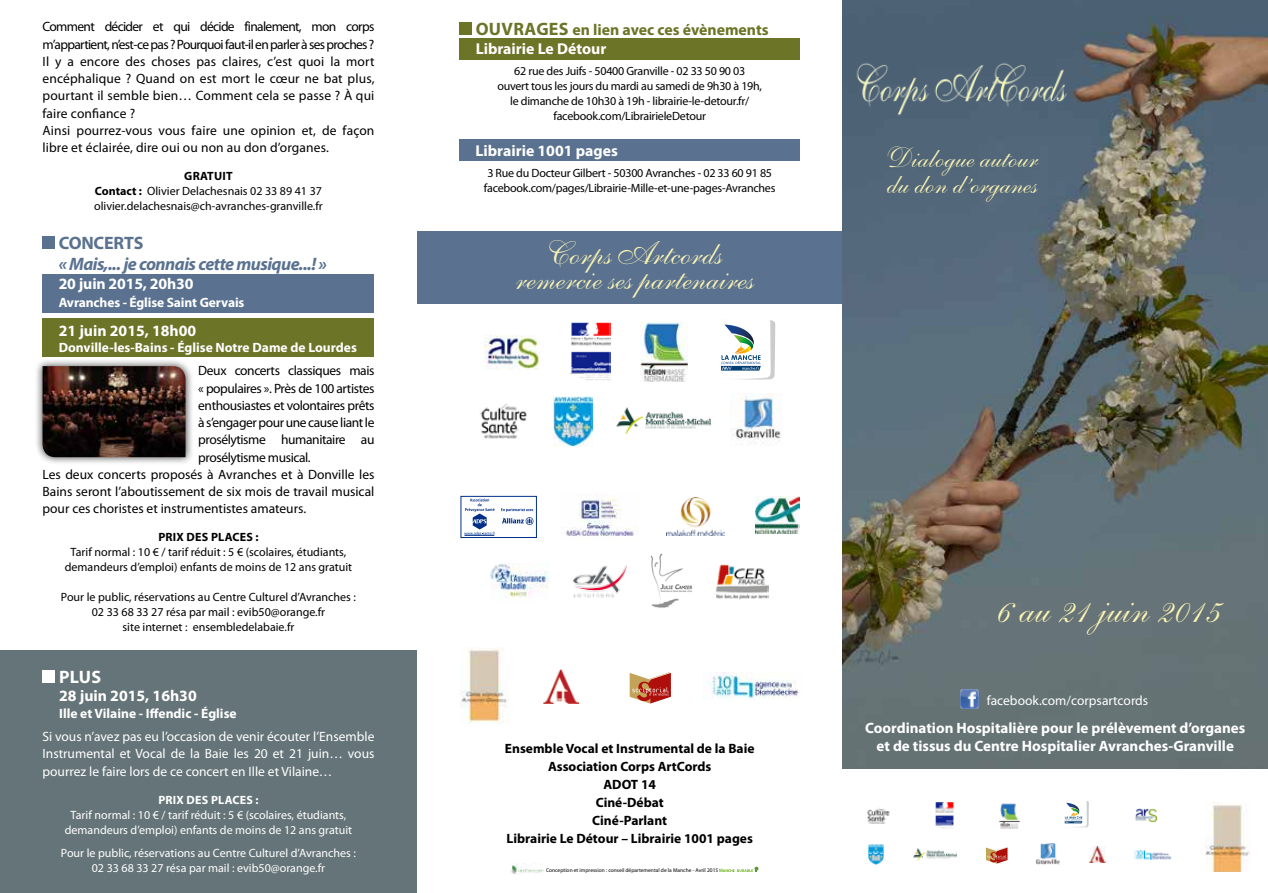
<style>
.page{position:relative;width:1268px;height:893px;background:#fff}
.page>*{position:absolute;margin:0;border:0;box-sizing:border-box;transform-origin:0 0}
.t1{font:40.5px "Shelley Allegro Script";color:#fbf4b2}
.t2{font:33px/25.5px "Shelley Allegro Script";color:#fbf4b2;text-align:center}
.t3{font:28.2px/26.7px "Shelley Allegro Script";color:#fbf4b2}
.t4{font:italic 700 18px "Myriad Pro";letter-spacing:-.03em;color:#5a7290}
.t5{font:700 18px "Myriad Pro";letter-spacing:-.01em;color:#5a7290}
.t6{font:700 18px "Myriad Pro";color:#fff}
.t7{font:700 15.75px "Myriad Pro";color:#fff}
.t8{font:700 15.75px/18.9px "Myriad Pro";color:#6c7427}
.t9{font:700 15px/18px "Myriad Pro";color:#fff;text-align:center}
.t10{font:13.5px/17.2px "Myriad Pro";color:#000}
.t11{font:13.5px/17.2px "Myriad Pro";color:#fff;text-align:justify}
.t12{font:13.5px "Myriad Pro";letter-spacing:-.03em;color:#000}
.t13{font:700 13.5px/18px "Myriad Pro";color:#000;text-align:center}
.t14{font:700 13.5px "Myriad Pro";color:#fff}
.t15{font:12px/15px "Myriad Pro";letter-spacing:-.005em;color:#000;text-align:center}
.t16{font:12px/15px "Myriad Pro";color:#fff;text-align:center}
.t17{font:700 12px "Myriad Pro";letter-spacing:.02em;color:#000}
.t18{font:700 12px "Myriad Pro";letter-spacing:.02em;color:#fff}
.t19{font:5.55px "Myriad Pro";color:#000}
.s1{font-weight:700}
.s2{font-size:18px}
.s3{color:#fff}
</style>
<div class="page">
<div style="left:459px;top:39px;width:340px;height:21px;background:#6c7427"></div>
<div style="left:459px;top:140px;width:340px;height:21px;background:#5a7290"></div>
<div style="left:0;top:651px;width:417px;height:242px;background:#657478"></div>
<div style="left:43px;top:274px;width:331px;height:38px;background:#5a7290"></div>
<div style="left:43px;top:319px;width:331px;height:38px;background:#6c7427"></div>
<div style="left:417px;top:232px;width:425px;height:72px;background:#5a7290"></div>
<div style="left:43px;top:236px;width:12px;height:12px;background:#5a7290"></div>
<div style="left:43px;top:670px;width:12px;height:12px;background:#fff"></div>
<div style="left:459px;top:22px;width:13px;height:13px;background:#6c7427"></div>
<img style="left:842px;top:0;width:425px;height:769px">
<img style="left:959px;top:690px;width:19px;height:18px">
<div style="left:34px;top:358px;width:160px;height:107px;background:#000;opacity:.75"></div>
<img style="left:43px;top:366px;width:142px;height:91px">
<svg style="left:719px;top:867px;width:39px;height:5px"></svg>
<img style="left:510px;top:864px;width:33px;height:10px">
<svg style="left:721px;top:320px;width:54px;height:60px"></svg>
<img style="left:640px;top:322px;width:47px;height:59px">
<img style="left:544px;top:670px;width:34px;height:33px">
<svg style="left:629px;top:672px;width:41px;height:32px"></svg>
<img style="left:573px;top:565px;width:54px;height:32px">
<img style="left:716px;top:564px;width:52px;height:35px">
<img style="left:460px;top:648px;width:48px;height:75px">
<img style="left:484px;top:335px;width:55px;height:34px">
<img style="left:570px;top:322px;width:40px;height:58px">
<img style="left:480px;top:403px;width:47px;height:36px">
<img style="left:730px;top:393px;width:51px;height:53px">
<img style="left:561px;top:494px;width:77px;height:42px">
<img style="left:666px;top:497px;width:58px;height:39px">
<img style="left:755px;top:497px;width:44px;height:36px">
<img style="left:490px;top:563px;width:59px;height:35px">
<img style="left:553px;top:396px;width:39px;height:51px">
<img style="left:848px;top:56px;width:243px;height:67px">
<img style="left:616px;top:408px;width:94px;height:26px">
<div style="left:461px;top:496px;width:75px;height:42px;border:1px solid #002f87"></div>
<svg style="left:464px;top:498px;width:31px;height:38px"></svg>
<hr style="left:464px;top:535px;width:30px;height:1px;background:#002f87">
<svg style="left:501px;top:508px;width:32px;height:17px"></svg>
<img style="left:650px;top:553px;width:42px;height:55px">
<img style="left:702px;top:673px;width:97px;height:27px">
<svg style="left:1064px;top:801px;width:24px;height:27px"></svg>
<img style="left:999px;top:803px;width:20px;height:25px">
<img style="left:1089px;top:847px;width:15px;height:15px">
<svg style="left:986px;top:847px;width:21px;height:17px"></svg>
<img style="left:1134px;top:850px;width:38px;height:10px">
<img style="left:1205px;top:803px;width:45px;height:69px">
<img style="left:1135px;top:808px;width:22px;height:14px">
<img style="left:935px;top:802px;width:18px;height:26px">
<img style="left:867px;top:808px;width:22px;height:16px">
<img style="left:1035px;top:843px;width:25px;height:22px">
<img style="left:913px;top:849px;width:43px;height:11px">
<img style="left:868px;top:845px;width:15px;height:19px">
<p class="t10" style="left:43px;top:18px;width:333px">Comment décider et qui décide finalement, mon corps m’appartient, n’est-ce pas ? Pourquoi faut-il en parler à ses proches ?<br>Il y a encore des choses pas claires, c’est quoi la mort encéphalique ? Quand on est mort le cœur ne bat plus, pourtant il semble bien… Comment cela se passe ? À qui faire confiance ?<br>Ainsi pourrez-vous vous faire une opinion et, de façon libre et éclairée, dire oui ou non au don d’organes.</p>
<p class="t15" style="left:94px;top:168px;width:230px"><span class="s1">Gratuit<br>Contact :</span> Olivier Delachesnais 02 33 89 41 37 olivier.delachesnais@ch-avranches-granville.fr</p>
<h3 class="t5" style="left:59px;top:231px;width:86px">Concerts</h3>
<h3 class="t4" style="left:59px;top:252px;width:269px">« Mais,... je connais cette musique...! »</h3>
<h3 class="t7" style="left:59px;top:273px;width:136px">20 juin 2015, 20h30</h3>
<p class="t14" style="left:59px;top:294px;width:187px">Avranches - Église Saint Gervais</p>
<h3 class="t7" style="left:59px;top:320px;width:139px">21 juin 2015, 18h00</h3>
<p class="t14" style="left:59px;top:338px;width:300px">Donville-les-Bains - Église Notre Dame de Lourdes</p>
<p class="t12" style="left:198px;top:362px;width:178px">Deux concerts classiques mais</p>
<p class="t12" style="left:198px;top:380px;width:178px">« populaires ». Près de 100 artistes</p>
<p class="t12" style="left:198px;top:397px;width:178px">enthousiastes et volontaires prêts</p>
<p class="t12" style="left:198px;top:414px;width:178px">à s’engager pour une cause liant le</p>
<p class="t12" style="left:198px;top:431px;width:178px">prosélytisme humanitaire au</p>
<p class="t12" style="left:198px;top:449px;width:114px">prosélytisme musical.</p>
<p class="t10" style="left:43px;top:465px;width:333px">Les deux concerts proposés à Avranches et à Donville les</p>
<p class="t10" style="left:43px;top:483px;width:333px">Bains seront l’aboutissement de six mois de travail musical</p>
<p class="t10" style="left:43px;top:500px;width:265px">pour ces choristes et instrumentistes amateurs.</p>
<p class="t17" style="left:158px;top:529px;width:102px">Prix des places :</p>
<p class="t15" style="left:65px;top:544px;width:289px">Tarif normal : 10 € / tarif réduit : 5 € (scolaires, étudiants, demandeurs d’emploi) enfants de moins de 12 ans gratuit</p>
<p class="t15" style="left:61px;top:589px;width:296px">Pour le public, réservations au Centre Culturel d’Avranches :<br>02 33 68 33 27 résa par mail : evib50@orange.fr<br>site internet : ensembledelabaie.fr</p>
<h3 class="t6" style="left:59px;top:665px;width:32px">PLUS</h3>
<h3 class="t7" style="left:59px;top:686px;width:139px">28 juin 2015, 16h30</h3>
<p class="t14" style="left:59px;top:704px;width:179px">Ille et Vilaine - Iffendic - Église</p>
<p class="t11" style="left:43px;top:728px;width:333px">Si vous n’avez pas eu l’occasion de venir écouter l’Ensemble Instrumental et Vocal de la Baie les 20 et 21 juin… vous pourrez le faire lors de ce concert en Ille et Vilaine…</p>
<p class="t18" style="left:158px;top:792px;width:102px">Prix des places :</p>
<p class="t16" style="left:65px;top:807px;width:289px">Tarif normal : 10 € / tarif réduit : 5 € (scolaires, étudiants, demandeurs d’emploi) enfants de moins de 12 ans gratuit</p>
<p class="t16" style="left:61px;top:845px;width:296px">Pour le public, réservations au Centre Culturel d’Avranches :<br>02 33 68 33 27 résa par mail : evib50@orange.fr</p>
<h3 class="t8" style="left:475px;top:19px;width:294px"><span class="s2">OUVRAGES</span> en lien avec ces évènements<br><span class="s3">Librairie Le Détour</span></h3>
<p class="t15" style="left:497px;top:63px;width:266px">62 rue des Juifs - 50400 Granville - 02 33 50 90 03 ouvert tous les jours du mardi au samedi de 9h30 à 19h, le dimanche de 10h30 à 19h - librairie-le-detour.fr/ facebook.com/LibrairieleDetour</p>
<h3 class="t7" style="left:475px;top:140px;width:144px">Librairie 1001 pages</h3>
<p class="t15" style="left:484px;top:166px;width:293px;text-align:left">3 Rue du Docteur Gilbert - 50300 Avranches - 02 33 60 91 85 facebook.com/pages/Librairie-Mille-et-une-pages-Avranches</p>
<h2 class="t2" style="left:510px;top:241px;width:240px">Corps Artcords remercie ses partenaires</h2>
<h3 class="t3" style="left:882px;top:145px;width:153px">Dialogue autour du don d’organes</h3>
<p class="t13" style="left:505px;top:739px;width:251px">Ensemble Vocal et Instrumental de la Baie<br>Association Corps ArtCords<br>ADOT 14<br>Ciné-Débat<br>Ciné-Parlant<br>Librairie Le Détour – Librairie 1001 pages</p>
<p class="t19" style="left:546px;top:866px;width:174px">Conception et impression : conseil départemental de la Manche - Avril 2015</p>
<h1 class="t1" style="left:988px;top:584px;width:226px">6 au 21 juin 2015</h1>
<p class="t11" style="left:986px;top:692px;width:163px">facebook.com/corpsartcords</p>
<p class="t9" style="left:865px;top:719px;width:381px">Coordination Hospitalière pour le prélèvement d’organes et de tissus du Centre Hospitalier Avranches-Granville</p>
</div>
